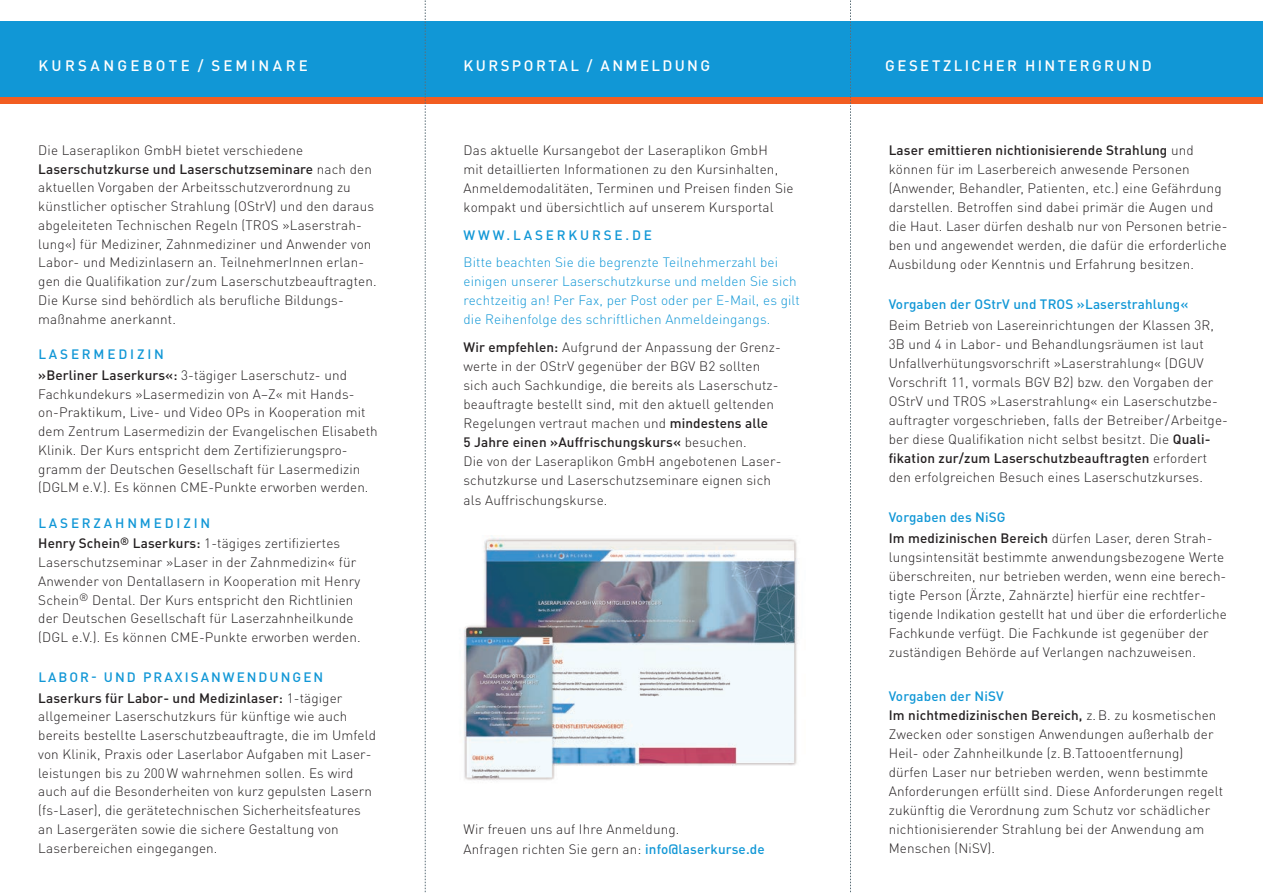
<style>
.page{position:relative;width:1263px;height:893px;background:#fff}
.page>*{position:absolute;margin:0;border:0;box-sizing:border-box;transform-origin:0 0}
.t1{font:500 15px "DIN Pro";letter-spacing:.165em;color:#fff}
.t2{font:500 15px "DIN Pro";letter-spacing:.22em;color:#fff}
.t3{font:300 13.5px/19px "DIN Pro";letter-spacing:.01em;color:#231f20}
.t4{font:300 13.5px/19px "DIN Pro";letter-spacing:.01em;color:#1197d6}
.t5{font:500 13.5px/20.9px "DIN Pro";letter-spacing:.01em;color:#231f20}
.t6{font:500 13.5px "DIN Pro";letter-spacing:.01em;color:#1197d6}
.t7{font:500 13.5px "DIN Pro";letter-spacing:.21em;color:#1197d6}
.s1{font-weight:500}
.s2{font-weight:500;color:#1197d6}
.s3{color:#1197d6}
.s4{font-weight:300}
</style>
<div class="page">
<div style="left:0;top:21px;width:1263px;height:77px;background:#1197d6"></div>
<div style="left:0;top:98px;width:1263px;height:6px;background:#f25d21"></div>
<img style="left:464px;top:535px;width:333px;height:246px">
<svg style="left:425px;top:0;width:1px;height:893px"></svg>
<svg style="left:850px;top:0;width:1px;height:893px"></svg>
<p class="t2" style="left:38px;top:55px;width:271px">KURSANGEBOTE / SEMINARE</p>
<p class="t1" style="left:464px;top:55px;width:248px">KURSPORTAL / ANMELDUNG</p>
<p class="t1" style="left:885px;top:55px;width:268px">GESETZLICHER HINTERGRUND</p>
<p class="t3" style="left:38px;top:140px;width:340px">Die Laseraplikon GmbH bietet verschiedene <span class="s1">Laserschutzkurse und Laserschutzseminare</span> nach den aktuellen Vorgaben der Arbeitsschutzverordnung zu künstlicher optischer Strahlung (OStrV) und den daraus abgeleiteten Technischen Regeln (TROS »Laserstrah&shy;lung«) für Mediziner, Zahnmediziner und Anwender von Labor- und Medizinlasern an. TeilnehmerInnen erlan&shy;gen die Qualifikation zur/zum Laserschutzbeauftragten.<br>Die Kurse sind behördlich als berufliche Bildungs&shy;maßnahme anerkannt.</p>
<p class="t3" style="left:38px;top:343px;width:310px;line-height:20.9px"><span class="s2">LASERMEDIZIN<br></span><span class="s1">»Berliner Laserkurs«:</span> 3-tägiger Laserschutz- und</p>
<p class="t3" style="left:38px;top:384px;width:341px">Fachkundekurs »Lasermedizin von A–Z« mit Hands&shy;on-Praktikum, Live- und Video OPs in Kooperation mit dem Zentrum Lasermedizin der Evangelischen Elisabeth Klinik. Der Kurs entspricht dem Zertifizierungspro&shy;gramm der Deutschen Gesellschaft für Lasermedizin (DGLM e.V.). Es können CME-Punkte erworben werden.</p>
<p class="t3" style="left:38px;top:512px;width:303px;line-height:20.9px"><span class="s2">LASERZAHNMEDIZIN<br></span><span class="s1">Henry Schein</span><sup>®</sup> <span class="s1">Laserkurs:</span> 1-tägiges zertifiziertes</p>
<p class="t3" style="left:38px;top:552px;width:324px">Laserschutzseminar »Laser in der Zahnmedizin« für Anwender von Dentallasern in Kooperation mit Henry Schein<sup>®</sup> Dental. Der Kurs entspricht den Richtlinien der Deutschen Gesellschaft für Laserzahnheilkunde (DGL e.V.). Es können CME-Punkte erworben werden.</p>
<p class="t5" style="left:38px;top:666px;width:306px"><span class="s3">LABOR- UND PRAXISANWENDUNGEN<br></span>Laserkurs für Labor- und Medizinlaser: <span class="s4">1-tägiger</span></p>
<p class="t3" style="left:38px;top:706px;width:339px">allgemeiner Laserschutzkurs für künftige wie auch bereits bestellte Laserschutzbeauftragte, die im Umfeld von Klinik, Praxis oder Laserlabor Aufgaben mit Laser - leistungen bis zu 200 W wahrnehmen sollen. Es wird auch auf die Besonderheiten von kurz gepulsten Lasern (fs-Laser), die gerätetechnischen Sicherheitsfeatures an Lasergeräten sowie die sichere Gestaltung von Laserbereichen eingegangen.</p>
<p class="t3" style="left:463px;top:140px;width:332px">Das aktuelle Kursangebot der Laser aplikon GmbH<br>mit detaillierten Informationen zu den Kursinhalten, Anmeldemodalitäten, Terminen und Preisen finden Sie kompakt und übersichtlich auf unserem Kursportal</p>
<p class="t7" style="left:464px;top:225px;width:190px">WWW.LASERKURSE.DE</p>
<p class="t4" style="left:463px;top:252px;width:338px">Bitte beachten Sie die begrenzte Teilnehmerzahl bei einigen unserer Laserschutzkurse und melden Sie sich rechtzeitig an! Per Fax, per Post oder per E-Mail, es gilt die Reihenfolge des schriftlichen Anmeldeingangs.</p>
<p class="t3" style="left:463px;top:337px;width:319px"><span class="s1">Wir empfehlen:</span> Aufgrund der Anpassung der Grenz&shy;werte in der OStrV gegenüber der BGV B2 sollten sich auch Sachkundige, die bereits als Laserschutz - beauftragte bestellt sind, mit den aktuell geltenden Rege lungen vertraut machen und <span class="s1">mindestens alle<br>5 Jahre einen »Auffrischungskurs«</span> besuchen.<br>Die von der Laser aplikon GmbH angebotenen Laser&shy;schutzkurse und Laserschutzseminare eignen sich als Auffrischungskurse.</p>
<p class="t3" style="left:463px;top:819px;width:303px;line-height:19.5px">Wir freuen uns auf Ihre Anmeldung.<br>Anfragen richten Sie gern an: <span class="s2">info@laserkurse.de</span></p>
<p class="t3" style="left:889px;top:140px;width:340px"><span class="s1">Laser emittieren nichtionisierende Strahlung</span> und können für im Laserbereich anwesende Personen (Anwender, Behandler, Patienten, etc.) eine Gefährdung darstellen. Betroffen sind dabei primär die Augen und die Haut. Laser dürfen deshalb nur von Personen betrie&shy;ben und angewendet werden, die dafür die erforderliche Ausbildung oder Kenntnis und Erfahrung besitzen.</p>
<p class="t6" style="left:889px;top:295px;width:301px">Vorgaben der OStrV und TROS »Laserstrahlung«</p>
<p class="t3" style="left:889px;top:315px;width:341px">Beim Betrieb von Lasereinrichtungen der Klassen 3R, 3B und 4 in Labor- und Behandlungsräumen ist laut Unfallverhütungsvorschrift »Laserstrahlung« (DGUV Vorschrift 11, vormals BGV B2) bzw. den Vorgaben der OStrV und TROS »Laserstrahlung« ein Laserschutzbe&shy;auftragter vorgeschrieben, falls der Betreiber/Arbeitge&shy;ber diese Qualifikation nicht selbst besitzt. Die <span class="s1">Quali - fikation zur/zum Laserschutzbeauftragten</span> erfordert den erfolgreichen Besuch eines Laserschutzkurses.</p>
<p class="t3" style="left:889px;top:506px;width:325px;line-height:21.1px"><span class="s2">Vorgaben des NiSG<br></span><span class="s1">Im medizinischen Bereich</span> dürfen Laser, deren Strah-</p>
<p class="t3" style="left:889px;top:547px;width:340px">lungsintensität bestimmte anwendungsbezogene Werte überschreiten, nur betrieben werden, wenn eine berech&shy;tigte Person (Ärzte, Zahnärzte) hierfür eine rechtfer&shy;tigende Indikation gestellt hat und über die erforderliche Fachkunde verfügt. Die Fachkunde ist gegenüber der zuständigen Behörde auf Verlangen nachzuweisen.</p>
<p class="t3" style="left:889px;top:686px;width:336px"><span class="s2">Vorgaben der NiSV<br></span><span class="s1">Im nichtmedizinischen Bereich,</span> z. B. zu kosmetischen Zwecken oder sonstigen Anwendungen außerhalb der Heil- oder Zahnheilkunde (z. B.Tattooentfernung) dürfen Laser nur betrieben werden, wenn bestimmte Anforderungen erfüllt sind. Diese Anforderungen regelt zukünftig die Verordnung zum Schutz vor schädlicher nichtionisierender Strahlung bei der Anwendung am Menschen (NiSV).</p>
</div>
